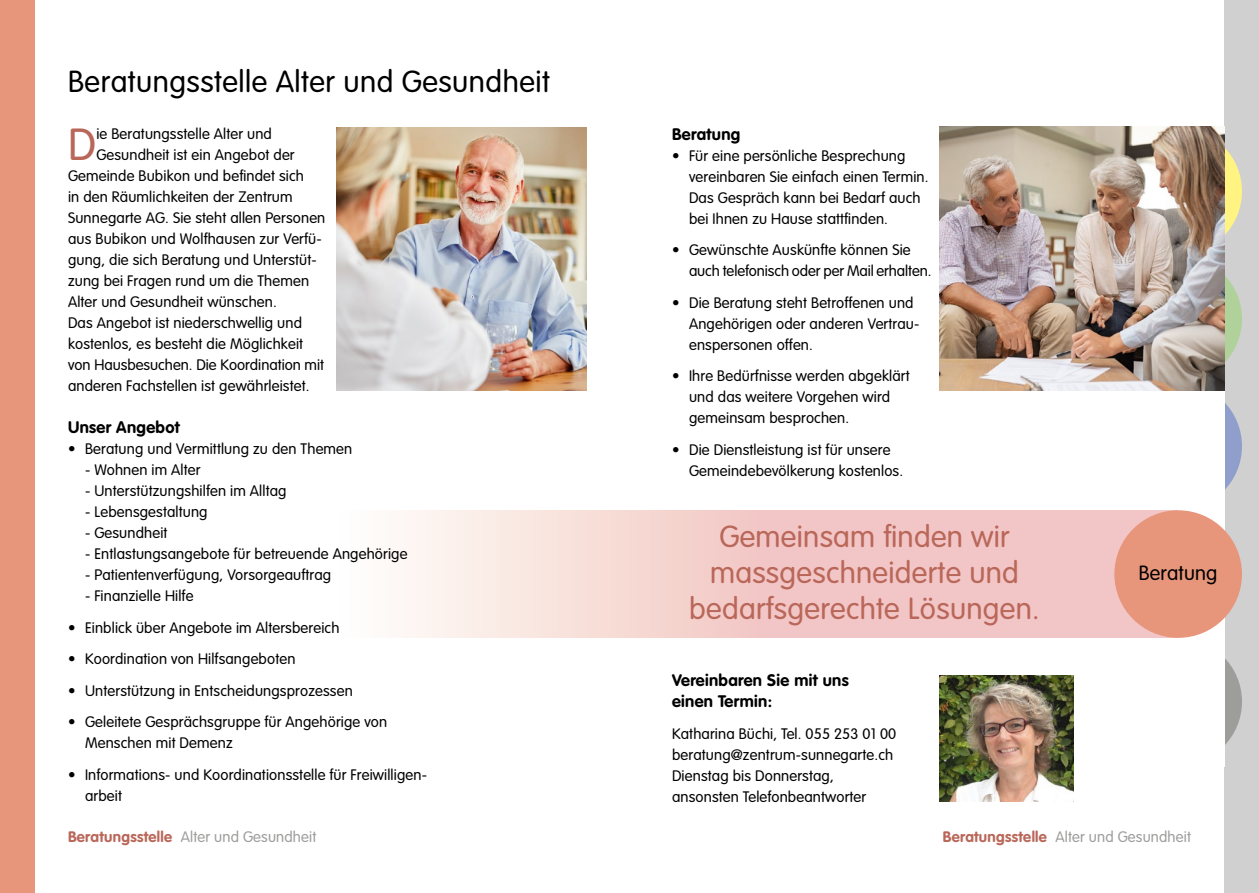
<style>
.page{position:relative;width:1259px;height:893px;background:#fff}
.page>*{position:absolute;margin:0;border:0;box-sizing:border-box;transform-origin:0 0}
.t1{font:300 44.25px "VAG Rounded";color:#b96759}
.t2{font:300 30px/36px "VAG Rounded";letter-spacing:.01em;color:#b96759;text-align:center}
.t3{font:300 30px "VAG Rounded";letter-spacing:.015em;color:#000}
.t4{font:300 20.25px "VAG Rounded";letter-spacing:.01em;color:#000}
.t5{font:700 16.5px/21px "VAG Rounded";letter-spacing:.02em;color:#000}
.t6{font:300 15px/21px "VAG Rounded";letter-spacing:.01em;color:#000}
.t7{font:300 15px "VAG Rounded";letter-spacing:.01em;color:#9d9d9c}
.s1{font-weight:700;color:#b96759}
</style>
<div class="page">
<div style="left:1225px;top:0;width:34px;height:893px;background:#d0d0d0"></div>
<div style="left:1114px;top:638px;width:128px;height:127px;background:#9d9d9c;border-radius:50%"></div>
<div style="left:1114px;top:255px;width:128px;height:128px;background:#b0d199;border-radius:50%"></div>
<div style="left:1114px;top:128px;width:128px;height:127px;background:#fff482;border-radius:50%"></div>
<div style="left:1114px;top:382px;width:128px;height:128px;background:#8f9eca;border-radius:50%"></div>
<div style="left:1112px;top:127px;width:113px;height:640px;background:#fff"></div>
<img style="left:336px;top:128px;width:251px;height:262px">
<img style="left:940px;top:127px;width:285px;height:263px">
<img style="left:940px;top:675px;width:134px;height:126px">
<div style="left:0;top:0;width:34px;height:893px;background:#e7967b"></div>
<svg style="left:403px;top:510px;width:767px;height:128px;background:#f4d2d0"></svg>
<div style="left:1114px;top:510px;width:128px;height:128px;background:#e7967b;border-radius:50%"></div>
<h2 class="t3" style="left:68px;top:64px;width:483px">Beratungsstelle Alter und Gesundheit</h2>
<h1 class="t1" style="left:68px;top:120px;width:29px">D</h1>
<p class="t6" style="left:96px;top:124px;width:177px">ie Beratungsstelle Alter und</p>
<p class="t6" style="left:96px;top:145px;width:200px">Gesundheit ist ein Angebot der</p>
<p class="t6" style="left:68px;top:166px;width:237px">Gemeinde Bubikon und befindet sich</p>
<p class="t6" style="left:68px;top:187px;width:226px">in den Räumlichkeiten der Zentrum</p>
<p class="t6" style="left:68px;top:208px;width:259px">Sunnegarte AG. Sie steht allen Personen</p>
<p class="t6" style="left:68px;top:229px;width:255px">aus Bubikon und Wolfhausen zur Verfü-</p>
<p class="t6" style="left:68px;top:250px;width:250px">gung, die sich Beratung und Unterstüt-</p>
<p class="t6" style="left:68px;top:271px;width:243px">zung bei Fragen rund um die Themen</p>
<p class="t6" style="left:68px;top:292px;width:210px">Alter und Gesundheit wünschen.</p>
<p class="t6" style="left:68px;top:313px;width:235px">Das Angebot ist niederschwellig und</p>
<p class="t6" style="left:68px;top:334px;width:236px">kostenlos, es besteht die Möglichkeit</p>
<p class="t6" style="left:68px;top:355px;width:257px">von Hausbesuchen. Die Koordination mit</p>
<p class="t6" style="left:68px;top:376px;width:243px">anderen Fachstellen ist gewährleistet.</p>
<p class="t5" style="left:68px;top:417px;width:113px">Unser Angebot</p>
<p class="t6" style="left:68px;top:439px;width:286px">• Beratung und Vermittlung zu den Themen</p>
<p class="t6" style="left:85px;top:460px;width:117px">- Wohnen im Alter</p>
<p class="t6" style="left:85px;top:481px;width:203px">- Unterstützungshilfen im Alltag</p>
<p class="t6" style="left:85px;top:502px;width:124px">- Lebensgestaltung</p>
<p class="t6" style="left:85px;top:523px;width:84px">- Gesundheit</p>
<p class="t6" style="left:85px;top:544px;width:324px">- Entlastungsangebote für betreuende Angehörige</p>
<p class="t6" style="left:85px;top:565px;width:248px">- Patientenverfügung, Vorsorgeauftrag</p>
<p class="t6" style="left:85px;top:586px;width:110px">- Finanzielle Hilfe</p>
<p class="t6" style="left:68px;top:617px;width:273px">• Einblick über Angebote im Altersbereich</p>
<p class="t6" style="left:68px;top:649px;width:229px">• Koordination von Hilfsangeboten</p>
<p class="t6" style="left:68px;top:680px;width:286px">• Unterstützung in Entscheidungsprozessen</p>
<p class="t6" style="left:85px;top:712px;width:304px;text-indent:-17px">• Geleitete Gesprächsgruppe für Angehörige von<br>Menschen mit Demenz</p>
<p class="t6" style="left:85px;top:764px;width:342px;text-indent:-17px">• Informations- und Koordinationsstelle für Freiwilligen&shy;arbeit</p>
<p class="t7" style="left:68px;top:829px;width:250px"><span class="s1">Beratungsstelle</span> Alter und Gesundheit</p>
<p class="t5" style="left:672px;top:123px;width:70px">Beratung</p>
<p class="t6" style="left:689px;top:145px;width:241px;text-indent:-17px">• Für eine persönliche Besprechung vereinbaren Sie einfach einen Termin.<br>Das Gespräch kann bei Bedarf auch bei Ihnen zu Hause stattfinden.</p>
<p class="t6" style="left:689px;top:239px;width:244px;text-indent:-17px">• Gewünschte Auskünfte können Sie auch telefonisch oder per Mail erhalten.</p>
<p class="t6" style="left:689px;top:292px;width:232px;text-indent:-17px">• Die Beratung steht Betroffenen und<br>Angehörigen oder anderen Vertrau&shy;enspersonen offen.</p>
<p class="t6" style="left:689px;top:365px;width:222px;text-indent:-17px">• Ihre Bedürfnisse werden abgeklärt und das weitere Vorgehen wird gemeinsam besprochen.</p>
<p class="t6" style="left:689px;top:439px;width:216px;text-indent:-17px">• Die Dienstleistung ist für unsere<br>Gemeindebevölkerung kostenlos.</p>
<h2 class="t2" style="left:689px;top:519px;width:352px">Gemeinsam finden wir massgeschneiderte und bedarfsgerechte Lösungen.</h2>
<p class="t5" style="left:672px;top:670px;width:178px">Vereinbaren Sie mit uns einen Termin:</p>
<p class="t6" style="left:672px;top:723px;width:226px">Katharina Büchi, Tel. 055 253 01 00 beratung@zentrum-sunnegarte.ch<br>Dienstag bis Donnerstag, ansonsten Telefonbeantworter</p>
<h3 class="t4" style="left:1138px;top:561px;width:80px">Beratung</h3>
<p class="t7" style="left:942px;top:829px;width:250px"><span class="s1">Beratungsstelle</span> Alter und Gesundheit</p>
</div>
